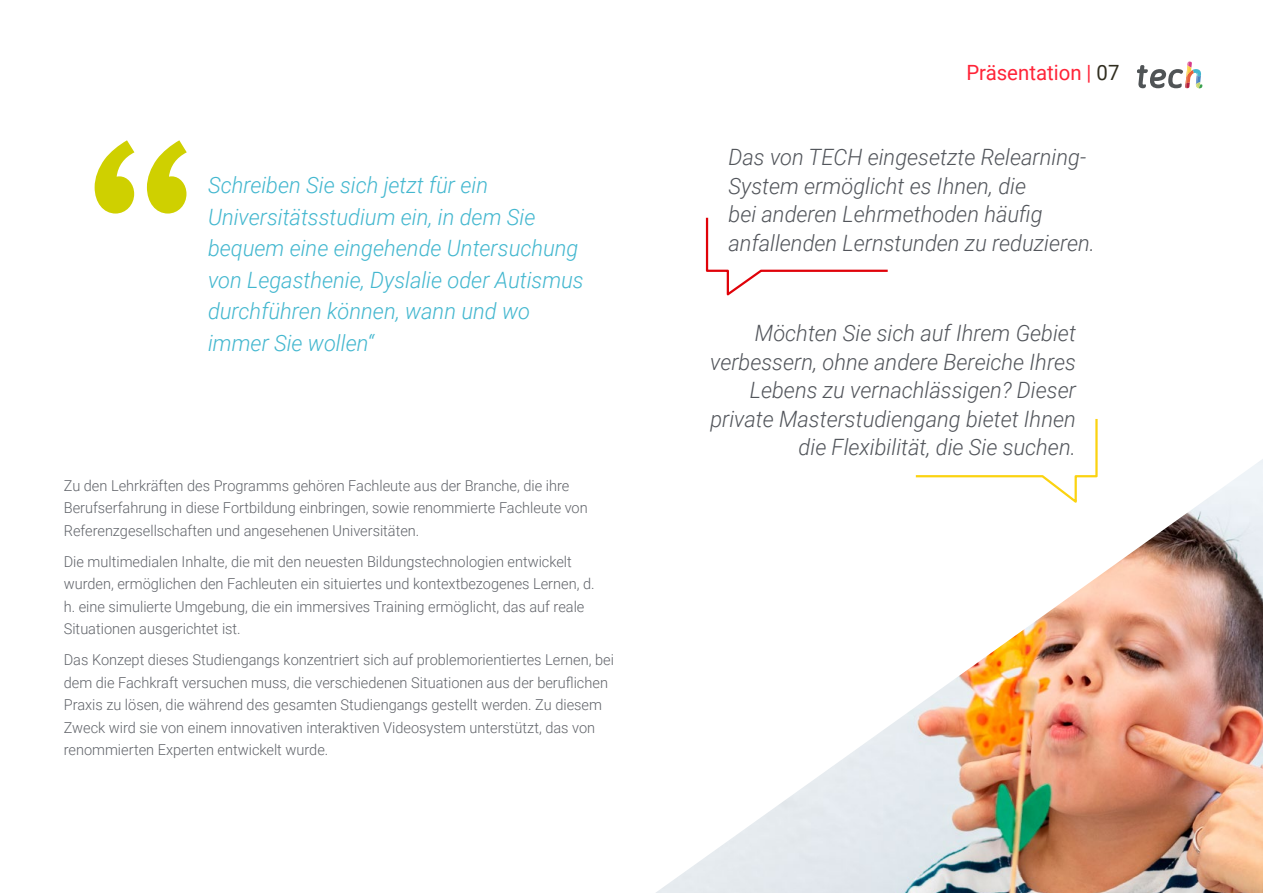
<style>
.page{position:relative;width:1263px;height:893px;background:#fff}
.page>*{position:absolute;margin:0;border:0;box-sizing:border-box;transform-origin:0 0}
.t1{font:italic 300 22.5px/28.5px "Roboto";color:#52555b;text-align:right}
.t2{font:italic 300 22.5px/31.5px "Roboto";color:#43b7cf}
.t3{font:21px "Roboto";color:#ff2438}
.t4{font:300 15px/22.5px "Roboto";color:#61646a}
.s1{color:#312e20}
</style>
<div class="page">
<svg style="left:1095px;top:418px;width:3px;height:41px"></svg>
<svg style="left:705px;top:217px;width:183px;height:79px"></svg>
<svg style="left:1137px;top:62px;width:65px;height:27px"></svg>
<svg style="left:95px;top:140px;width:92px;height:74px"></svg>
<img style="left:656px;top:459px;width:607px;height:434px">
<h1 class="t2" style="left:208px;top:169px;width:377px">Schreiben Sie sich jetzt für ein<br>Universitätsstudium ein, in dem Sie bequem eine eingehende Untersuchung von Legasthenie, Dyslalie oder Autismus durchführen können, wann und wo immer Sie wollen“</h1>
<p class="t4" style="left:64px;top:474px;width:525px">Zu den Lehrkräften des Programms gehören Fachleute aus der Branche, die ihre<br>Berufserfahrung in diese Fortbildung einbringen, sowie renommierte Fachleute von<br>Referenzgesellschaften und angesehenen Universitäten.</p>
<p class="t4" style="left:64px;top:550px;width:532px">Die multimedialen Inhalte, die mit den neuesten Bildungstechnologien entwickelt wurden, ermöglichen den Fachleuten ein situiertes und kontextbezogenes Lernen, d. h. eine simulierte Umgebung, die ein immersives Training ermöglicht, das auf reale Situationen ausgerichtet ist.</p>
<p class="t4" style="left:64px;top:648px;width:552px">Das Konzept dieses Studiengangs konzentriert sich auf problemorientiertes Lernen, bei dem die Fachkraft versuchen muss, die verschiedenen Situationen aus der beruflichen Praxis zu lösen, die während des gesamten Studiengangs gestellt werden. Zu diesem Zweck wird sie von einem innovativen interaktiven Videosystem unterstützt, das von renommierten Experten entwickelt wurde.</p>
<h2 class="t3" style="left:966px;top:57px;width:155px">Präsentation | <span class="s1">07</span></h2>
<h1 class="t1" style="left:728px;top:142px;width:368px;text-align:left">Das von TECH eingesetzte Relearning-System ermöglicht es Ihnen, die<br>bei anderen Lehrmethoden häufig anfallenden Lernstunden zu reduzieren.</h1>
<h1 class="t1" style="left:710px;top:318px;width:367px">Möchten Sie sich auf Ihrem Gebiet verbessern, ohne andere Bereiche Ihres Lebens zu vernachlässigen? Dieser private Masterstudiengang bietet Ihnen die Flexibilität, die Sie suchen.</h1>
</div>
